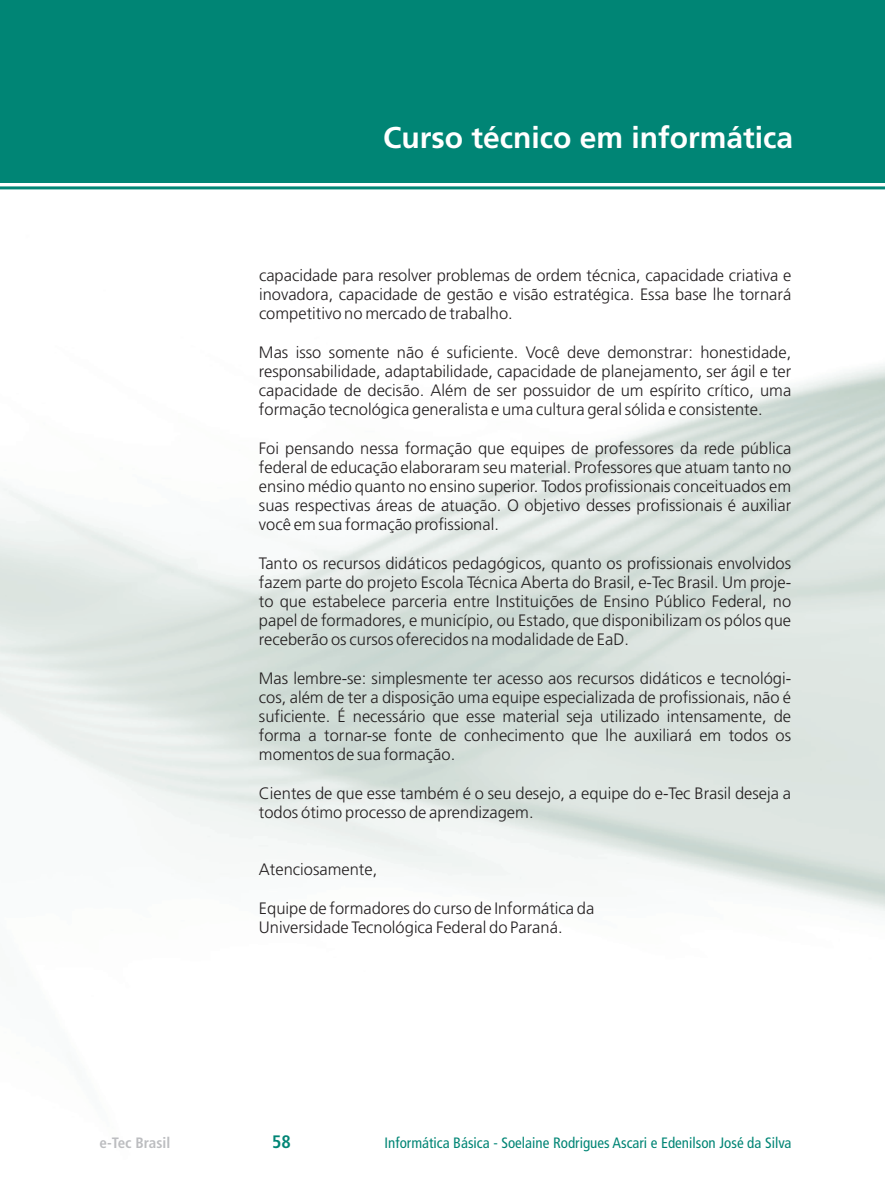
<style>
.page{position:relative;width:885px;height:1183px;background:#fff}
.page>*{position:absolute;margin:0;border:0;box-sizing:border-box;transform-origin:0 0}
.t1{font:700 30px "Frutiger LT Std";color:#fff}
.t2{font:700 condensed 18px "Frutiger LT Std";color:#008575}
.t3{font:300 16.5px/19.2px "Frutiger LT Std";color:#231f20;text-align:justify}
.t4{font:condensed 15px "Frutiger LT Std";color:#008575}
.t5{font:700 condensed 15px "Frutiger LT Std";color:#bcbdc0}
</style>
<div class="page">
<div style="left:0;top:0;width:884px;height:183px;background:#008575"></div>
<hr style="left:0;top:186px;width:884px;height:3px;background:#008575">
<h1 class="t1" style="left:383px;top:125px;width:412px">Curso técnico em informática</h1>
<p class="t3" style="left:259px;top:267px;width:533px">capacidade para resolver problemas de ordem técnica, capacidade criativa e inovadora, capacidade de gestão e visão estratégica. Essa base lhe tornará competitivo no mercado de trabalho.</p>
<p class="t3" style="left:259px;top:344px;width:533px">Mas isso somente não é suficiente. Você deve demonstrar: honestidade, responsabilidade, adaptabilidade, capacidade de planejamento, ser ágil e ter capacidade de decisão. Além de ser possuidor de um espírito crítico, uma formação tecnológica generalista e uma cultura geral sólida e consistente.</p>
<p class="t3" style="left:259px;top:440px;width:533px">Foi pensando nessa formação que equipes de professores da rede pública federal de educação elaboraram seu material. Professores que atuam tanto no ensino médio quanto no ensino superior. Todos profissionais conceituados em suas respectivas áreas de atuação. O objetivo desses profissionais é auxiliar você em sua formação profissional.</p>
<p class="t3" style="left:259px;top:554px;width:533px">Tanto os recursos didáticos pedagógicos, quanto os profissionais envolvidos fazem parte do projeto Escola Técnica Aberta do Brasil, e-Tec Brasil. Um proje&shy;to que estabelece parceria entre Instituições de Ensino Público Federal, no papel de formadores, e município, ou Estado, que disponibilizam os pólos que receberão os cursos oferecidos na modalidade de EaD.</p>
<p class="t3" style="left:259px;top:669px;width:533px">Mas lembre-se: simplesmente ter acesso aos recursos didáticos e tecnológi&shy;cos, além de ter a disposição uma equipe especializada de profissionais, não é suficiente. É necessário que esse material seja utilizado intensamente, de forma a tornar-se fonte de conhecimento que lhe auxiliará em todos os momentos de sua formação.</p>
<p class="t3" style="left:259px;top:784px;width:533px">Cientes de que esse também é o seu desejo, a equipe do e-Tec Brasil deseja a todos ótimo processo de aprendizagem.</p>
<p class="t3" style="left:259px;top:861px;width:120px">Atenciosamente,</p>
<p class="t3" style="left:259px;top:899px;width:337px">Equipe de formadores do curso de Informática da<br>Universidade Tecnológica Federal do Paraná.</p>
<p class="t5" style="left:99px;top:1136px;width:72px">e-Tec Brasil</p>
<p class="t2" style="left:272px;top:1134px;width:20px">58</p>
<p class="t4" style="left:384px;top:1136px;width:408px">Informática Básica - Soelaine Rodrigues Ascari e Edenilson José da Silva</p>
</div>
